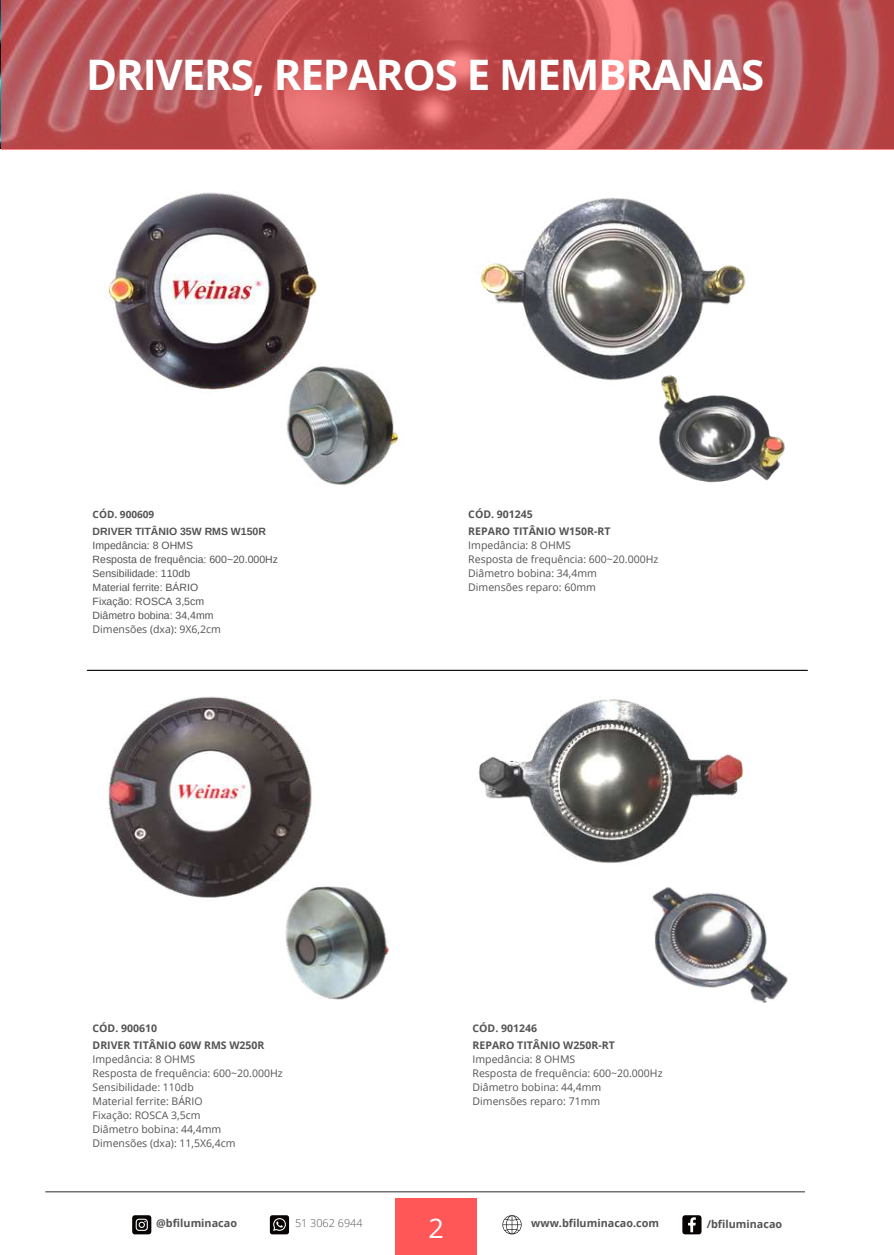
<style>
.page{position:relative;width:894px;height:1255px;background:#fff}
.page>*{position:absolute;margin:0;border:0;box-sizing:border-box;transform-origin:0 0}
.t1{font:700 42px "Open Sans";letter-spacing:-.025em;color:#fff}
.t2{font:27px "Open Sans";color:#fff}
.t3{font:700 10.8px "Open Sans";color:#545454}
.t4{font:300 10.8px "Open Sans";color:#545454}
.t5{font:10.5px/14px "Open Sans";color:#545454}
.t6{font:10.5px/14px "Arimo";color:#545454}
.t7{font:700 10.5px "Open Sans";color:#545454}
.t8{font:700 10.5px "Arimo";color:#545454}
.t9{font:700 10.05px "Open Sans";color:#545454}
</style>
<div class="page">
<div style="left:395px;top:1197px;width:82px;height:57px;background:#ff5757"></div>
<div style="left:270px;top:1215px;width:19px;height:19px;background:#080404;border-radius:3px"></div>
<svg style="left:273px;top:1218px;width:13px;height:12px"></svg>
<svg style="left:132px;top:1215px;width:19px;height:19px"></svg>
<svg style="left:502px;top:1215px;width:19px;height:19px"></svg>
<svg style="left:682px;top:1215px;width:19px;height:19px"></svg>
<svg style="left:45px;top:1191px;width:759px;height:1px"></svg>
<svg style="left:1px;top:0;width:892px;height:149px;background:#bf5456"></svg>
<img style="left:105px;top:192px;width:213px;height:198px">
<img style="left:255px;top:357px;width:144px;height:128px">
<img style="left:480px;top:198px;width:266px;height:183px">
<img style="left:615px;top:357px;width:170px;height:126px">
<hr style="left:87px;top:669px;width:720px;height:2px;background:#000">
<img style="left:285px;top:886px;width:104px;height:114px">
<img style="left:107px;top:696px;width:214px;height:226px">
<img style="left:479px;top:699px;width:264px;height:164px">
<img style="left:652px;top:887px;width:136px;height:116px">
<h1 class="t1" style="left:86px;top:45px;width:679px">DRIVERS, REPAROS E MEMBRANAS</h1>
<p class="t9" style="left:93px;top:507px;width:63px">CÓD. 900609</p>
<p class="t8" style="left:93px;top:525px;width:175px">DRIVER TITÂNIO 35W RMS W150R</p>
<p class="t6" style="left:93px;top:538px;width:187px">Impedância: 8 OHMS<br>Resposta de frequência: 600~20.000Hz<br>Sensibilidade: 110db<br>Material ferrite: BÁRIO<br>Fixação: ROSCA 3,5cm<br>Diâmetro bobina: 34,4mm</p>
<p class="t5" style="left:93px;top:621px;width:130px">Dimensões (dxa): 9X6,2cm</p>
<p class="t7" style="left:93px;top:1021px;width:66px">CÓD. 900610</p>
<p class="t7" style="left:93px;top:1037px;width:173px">DRIVER TITÂNIO 60W RMS W250R</p>
<p class="t5" style="left:93px;top:1051px;width:191px">Impedância: 8 OHMS<br>Resposta de frequência: 600~20.000Hz<br>Sensibilidade: 110db<br>Material ferrite: BÁRIO<br>Fixação: ROSCA 3,5cm<br>Diâmetro bobina: 44,4mm<br>Dimensões (dxa): 11,5X6,4cm</p>
<p class="t7" style="left:468px;top:506px;width:66px">CÓD. 901245</p>
<p class="t7" style="left:468px;top:523px;width:144px">REPARO TITÂNIO W150R-RT</p>
<p class="t5" style="left:468px;top:537px;width:191px">Impedância: 8 OHMS<br>Resposta de frequência: 600~20.000Hz<br>Diâmetro bobina: 34,4mm<br>Dimensões reparo: 60mm</p>
<p class="t7" style="left:472px;top:1021px;width:66px">CÓD. 901246</p>
<p class="t7" style="left:472px;top:1037px;width:144px">REPARO TITÂNIO W250R-RT</p>
<p class="t5" style="left:472px;top:1051px;width:191px">Impedância: 8 OHMS<br>Resposta de frequência: 600~20.000Hz<br>Diâmetro bobina: 44,4mm<br>Dimensões reparo: 71mm</p>
<h2 class="t2" style="left:428px;top:1208px;width:17px">2</h2>
<p class="t3" style="left:156px;top:1215px;width:82px">@bfiluminacao</p>
<p class="t4" style="left:295px;top:1215px;width:69px">51 3062 6944</p>
<p class="t3" style="left:531px;top:1215px;width:129px">www.bfiluminacao.com</p>
<p class="t3" style="left:706px;top:1216px;width:77px">/bfiluminacao</p>
</div>
